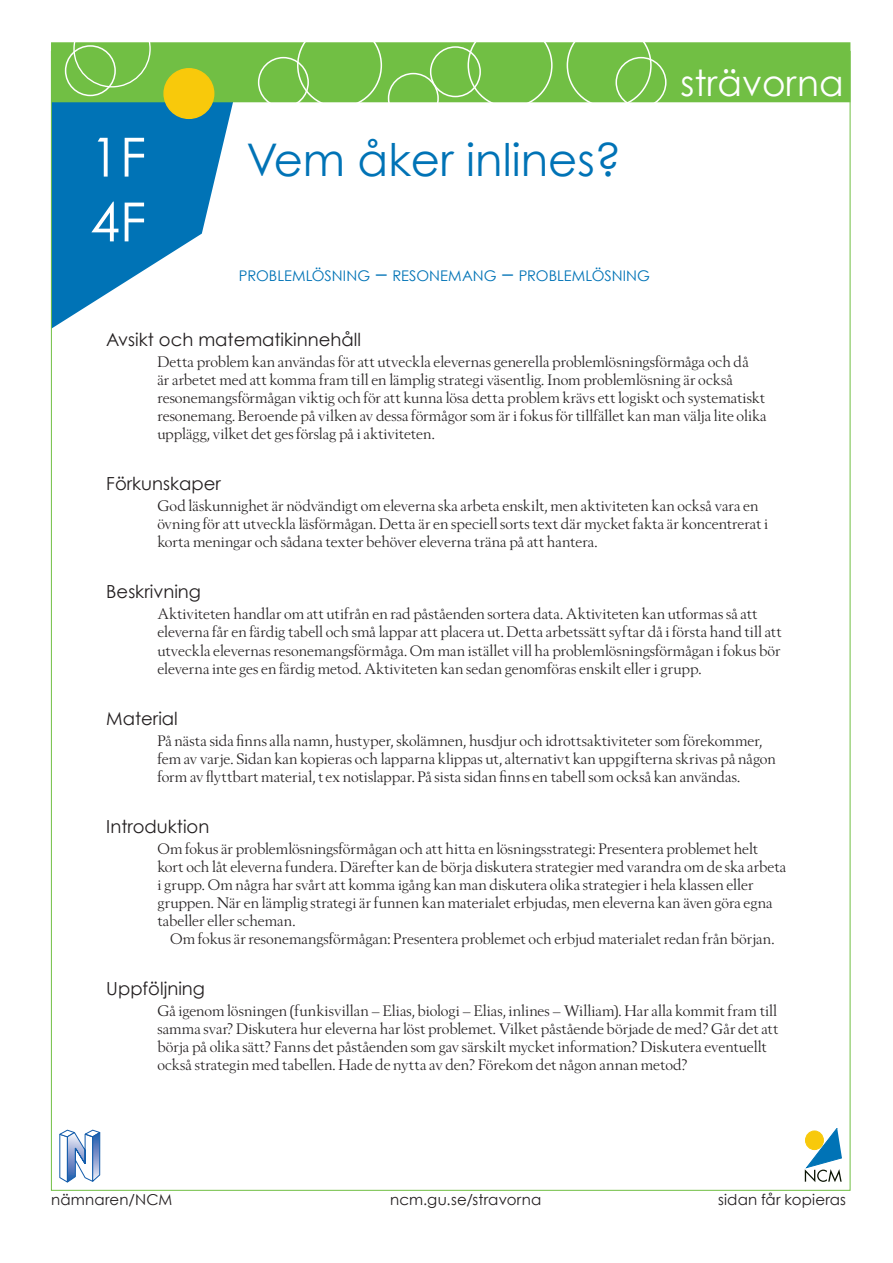
<style>
.page{position:relative;width:893px;height:1263px;background:#fff}
.page>*{position:absolute;margin:0;border:0;box-sizing:border-box;transform-origin:0 0}
.L-målkod{font:54px "Century Gothic";color:#fff}
.L-titel{font:45px "Century Gothic";color:#0073b6}
.CenturyGothic1{font:36px "Century Gothic";color:#fff}
.L-rubrik{font:18px "Century Gothic";color:#231f20}
.L-bröd{font:15px/18px "Berling Nova Display Pro";letter-spacing:.005em;color:#231f20}
.L-bröd-indrag{font:15px "Berling Nova Display Pro";color:#231f20}
.t1{font:15px "Century Gothic";letter-spacing:.015em;color:#231f20}
.L-måltext{font:14.7px "Century Gothic";letter-spacing:.005em;color:#0073b6}
.s1{font-size:21px}
</style>
<div class="page">
<svg style="left:805px;top:1128px;width:37px;height:54px"></svg>
<svg style="left:60px;top:1130px;width:40px;height:52px"></svg>
<svg style="left:53px;top:102px;width:181px;height:226px"></svg>
<div style="left:51px;top:42px;width:799px;height:60px;background:#71bf44"></div>
<div style="left:73px;top:10px;width:78px;height:77px;border:1px solid #fff;border-radius:50%"></div>
<div style="left:65px;top:45px;width:51px;height:51px;border:2px solid #fff;border-radius:50%"></div>
<div style="left:258px;top:57px;width:51px;height:51px;border:2px solid #fff;border-radius:50%"></div>
<div style="left:297px;top:23px;width:85px;height:85px;border:2px solid #fff;border-radius:50%"></div>
<div style="left:388px;top:73px;width:51px;height:51px;border:2px solid #fff;border-radius:50%"></div>
<div style="left:430px;top:46px;width:51px;height:51px;border:2px solid #fff;border-radius:50%"></div>
<div style="left:468px;top:23px;width:85px;height:85px;border:2px solid #fff;border-radius:50%"></div>
<div style="left:567px;top:23px;width:85px;height:85px;border:2px solid #fff;border-radius:50%"></div>
<div style="left:615px;top:57px;width:51px;height:51px;border:2px solid #fff;border-radius:50%"></div>
<div style="left:164px;top:69px;width:50px;height:49px;background:#f8c90b;border-radius:50%"></div>
<div style="left:163px;top:68px;width:51px;height:51px;border:2px solid #f8c90b;border-radius:50%"></div>
<p class="L-målkod" style="left:90px;top:124px;width:58px">1F</p>
<p class="L-målkod" style="left:90px;top:189px;width:58px">4F</p>
<p class="L-titel" style="left:247px;top:133px;width:376px">Vem åker inlines?</p>
<p class="CenturyGothic1" style="left:680px;top:61px;width:165px">strävorna</p>
<p class="L-måltext" style="left:239px;top:267px;width:413px">PROBLEMLÖSNING <span class="s1">–</span> RESONEMANG <span class="s1">–</span> PROBLEMLÖSNING</p>
<p class="L-rubrik" style="left:106px;top:329px;width:256px">Avsikt och matematikinnehåll</p>
<p class="L-bröd" style="left:157px;top:353px;width:611px">Detta problem kan användas för att utveckla elevernas generella problemlösningsförmåga och då<br>är arbetet med att komma fram till en lämplig strategi väsentlig. Inom problemlösning är också resonemangsförmågan viktig och för att kunna lösa detta problem krävs ett logiskt och systematiskt resonemang. Beroende på vilken av dessa förmågor som är i fokus för tillfället kan man välja lite olika upplägg, vilket det ges förslag på i aktiviteten.</p>
<p class="L-rubrik" style="left:106px;top:473px;width:116px">Förkunskaper</p>
<p class="L-bröd" style="left:157px;top:497px;width:612px">God läskunnighet är nödvändigt om eleverna ska arbeta enskilt, men aktiviteten kan också vara en övning för att utveckla läsförmågan. Detta är en speciell sorts text där mycket fakta är koncentrerat i korta meningar och sådana texter behöver eleverna träna på att hantera.</p>
<p class="L-rubrik" style="left:106px;top:581px;width:96px">Beskrivning</p>
<p class="L-bröd" style="left:157px;top:605px;width:626px">Aktiviteten handlar om att utifrån en rad påståenden sortera data. Aktiviteten kan utformas så att eleverna får en färdig tabell och små lappar att placera ut. Detta arbetssätt syftar då i första hand till att utveckla elevernas resonemangsförmåga. Om man istället vill ha problemlösningsförmågan i fokus bör eleverna inte ges en färdig metod. Aktiviteten kan sedan genomföras enskilt eller i grupp.</p>
<p class="L-rubrik" style="left:106px;top:707px;width:73px">Material</p>
<p class="L-bröd" style="left:157px;top:731px;width:620px">På nästa sida finns alla namn, hustyper, skolämnen, husdjur och idrottsaktiviteter som förekommer, fem av varje. Sidan kan kopieras och lapparna klippas ut, alternativt kan uppgifterna skrivas på någon form av flyttbart material, t ex notislappar. På sista sidan finns en tabell som också kan användas.</p>
<p class="L-rubrik" style="left:106px;top:815px;width:105px">Introduktion</p>
<p class="L-bröd" style="left:157px;top:839px;width:630px">Om fokus är problemlösningsförmågan och att hitta en lösningsstrategi: Presentera problemet helt kort och låt eleverna fundera. Därefter kan de börja diskutera strategier med varandra om de ska arbeta i grupp. Om några har svårt att komma igång kan man diskutera olika strategier i hela klassen eller gruppen. När en lämplig strategi är funnen kan materialet erbjudas, men eleverna kan även göra egna tabeller eller scheman.</p>
<p class="L-bröd-indrag" style="left:170px;top:929px;width:606px">Om fokus är resonemangsförmågan: Presentera problemet och erbjud materialet redan från början.</p>
<p class="L-rubrik" style="left:106px;top:977px;width:100px">Uppföljning</p>
<p class="L-bröd" style="left:157px;top:1001px;width:623px">Gå igenom lösningen (funkisvillan – Elias, biologi – Elias, inlines – William). Har alla kommit fram till samma svar? Diskutera hur eleverna har löst problemet. Vilket påstående började de med? Går det att börja på olika sätt? Fanns det påståenden som gav särskilt mycket information? Diskutera eventuellt också strategin med tabellen. Hade de nytta av den? Förekom det någon annan metod?</p>
<p class="t1" style="left:51px;top:1190px;width:123px">nämnaren/NCM</p>
<p class="t1" style="left:390px;top:1190px;width:153px">ncm.gu.se/stravorna</p>
<p class="t1" style="left:718px;top:1190px;width:130px">sidan får kopieras</p>
</div>
